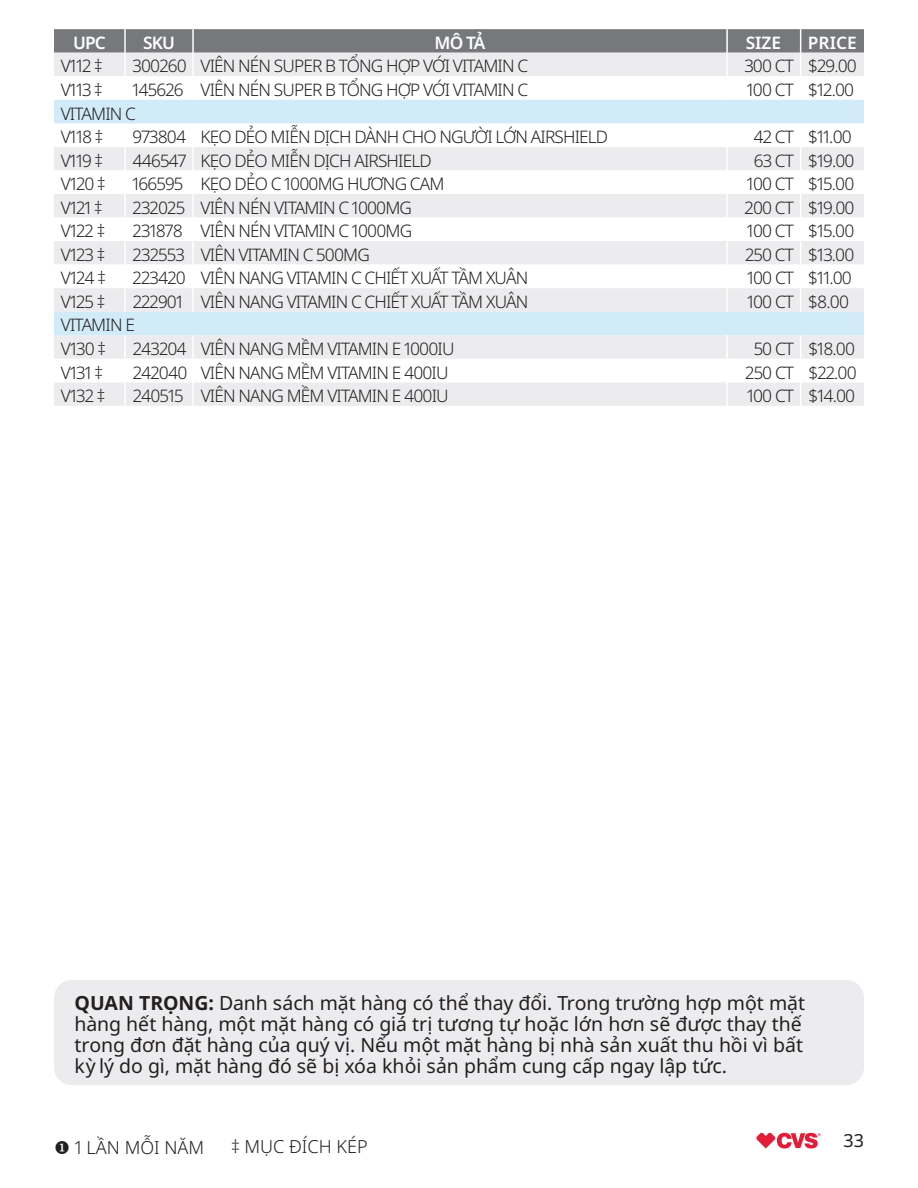
<style>
.page{position:relative;width:918px;height:1188px;background:#fff}
.page>*{position:absolute;margin:0;border:0;box-sizing:border-box;transform-origin:0 0}
.t1{font:19.5px/21px "Noto Sans";letter-spacing:-.005em;color:#231f20}
.t2{font:300 18px "Noto Sans";color:#231f20}
.t3{font:18px "Noto Sans";color:#231f20}
.t4{font:300 17.25px/23.5px "Noto Sans";letter-spacing:-.05em;color:#231f20}
.t5{font:600 17.25px "Noto Sans";color:#fff}
.s1{font-weight:700}
</style>
<div class="page">
<svg style="left:756px;top:1133px;width:65px;height:15px"></svg>
<div style="left:54px;top:383px;width:810px;height:23px;background:#ececee"></div>
<div style="left:54px;top:335px;width:810px;height:24px;background:#ececee"></div>
<svg style="left:54px;top:100px;width:810px;height:235px"></svg>
<svg style="left:54px;top:29px;width:810px;height:47px;background:#b1b2b5"></svg>
<hr style="left:124px;top:123px;width:2px;height:24px;background:#fff">
<hr style="left:192px;top:123px;width:2px;height:24px;background:#fff">
<hr style="left:726px;top:123px;width:2px;height:24px;background:#fff">
<hr style="left:124px;top:147px;width:2px;height:23px;background:#fff">
<hr style="left:192px;top:147px;width:2px;height:23px;background:#fff">
<hr style="left:726px;top:147px;width:2px;height:23px;background:#fff">
<hr style="left:124px;top:170px;width:2px;height:24px;background:#fff">
<hr style="left:192px;top:170px;width:2px;height:24px;background:#fff">
<hr style="left:726px;top:170px;width:2px;height:24px;background:#fff">
<hr style="left:124px;top:194px;width:2px;height:23px;background:#fff">
<hr style="left:192px;top:194px;width:2px;height:23px;background:#fff">
<hr style="left:726px;top:194px;width:2px;height:23px;background:#fff">
<hr style="left:124px;top:217px;width:2px;height:24px;background:#fff">
<hr style="left:192px;top:217px;width:2px;height:24px;background:#fff">
<hr style="left:726px;top:217px;width:2px;height:24px;background:#fff">
<hr style="left:124px;top:241px;width:2px;height:24px;background:#fff">
<hr style="left:192px;top:241px;width:2px;height:24px;background:#fff">
<hr style="left:726px;top:241px;width:2px;height:24px;background:#fff">
<hr style="left:124px;top:265px;width:2px;height:23px;background:#fff">
<hr style="left:192px;top:265px;width:2px;height:23px;background:#fff">
<hr style="left:726px;top:265px;width:2px;height:23px;background:#fff">
<hr style="left:124px;top:288px;width:2px;height:24px;background:#fff">
<hr style="left:192px;top:288px;width:2px;height:24px;background:#fff">
<hr style="left:726px;top:288px;width:2px;height:24px;background:#fff">
<svg style="left:800px;top:123px;width:1px;height:189px"></svg>
<hr style="left:124px;top:335px;width:2px;height:24px;background:#fff">
<hr style="left:192px;top:335px;width:2px;height:24px;background:#fff">
<hr style="left:726px;top:335px;width:2px;height:24px;background:#fff">
<hr style="left:124px;top:382px;width:2px;height:24px;background:#fff">
<hr style="left:192px;top:382px;width:2px;height:24px;background:#fff">
<hr style="left:726px;top:382px;width:2px;height:24px;background:#fff">
<svg style="left:800px;top:335px;width:1px;height:71px"></svg>
<div style="left:54px;top:980px;width:810px;height:105px;background:#ececee;border-radius:18px"></div>
<p class="t5" style="left:73px;top:33px;width:34px">UPC</p>
<p class="t5" style="left:143px;top:33px;width:33px">SKU</p>
<p class="t5" style="left:435px;top:33px;width:52px">MÔ TẢ</p>
<p class="t5" style="left:746px;top:33px;width:37px">SIZE</p>
<p class="t5" style="left:808px;top:33px;width:50px">PRICE</p>
<p class="t4" style="left:61px;top:55px;width:43px">V112 ‡</p>
<p class="t4" style="left:133px;top:55px;width:397px">300260 VIÊN NÉN SUPER B TỔNG HỢP VỚI VITAMIN C</p>
<p class="t4" style="left:744px;top:55px;width:114px">300 CT $29.00</p>
<p class="t4" style="left:61px;top:78px;width:44px">V113 ‡</p>
<p class="t4" style="left:133px;top:78px;width:397px">145626 VIÊN NÉN SUPER B TỔNG HỢP VỚI VITAMIN C</p>
<p class="t4" style="left:747px;top:78px;width:109px">100 CT $12.00</p>
<p class="t4" style="left:61px;top:102px;width:77px">VITAMIN C<br>V118 ‡</p>
<p class="t4" style="left:133px;top:125px;width:477px">973804 KẸO DẺO MIỄN DỊCH DÀNH CHO NGƯỜI LỚN AIRSHIELD</p>
<p class="t4" style="left:754px;top:125px;width:100px">42 CT $11.00</p>
<p class="t4" style="left:61px;top:149px;width:44px">V119 ‡</p>
<p class="t4" style="left:133px;top:149px;width:301px">446547 KẸO DẺO MIỄN DỊCH AIRSHIELD</p>
<p class="t4" style="left:754px;top:149px;width:102px">63 CT $19.00</p>
<p class="t4" style="left:61px;top:172px;width:47px">V120 ‡</p>
<p class="t4" style="left:133px;top:172px;width:313px">166595 KẸO DẺO C 1000MG HƯƠNG CAM</p>
<p class="t4" style="left:747px;top:172px;width:109px">100 CT $15.00</p>
<p class="t4" style="left:61px;top:196px;width:43px">V121 ‡</p>
<p class="t4" style="left:133px;top:196px;width:281px">232025 VIÊN NÉN VITAMIN C 1000MG</p>
<p class="t4" style="left:745px;top:196px;width:112px">200 CT $19.00</p>
<p class="t4" style="left:61px;top:220px;width:46px">V122 ‡</p>
<p class="t4" style="left:133px;top:220px;width:281px">231878 VIÊN NÉN VITAMIN C 1000MG</p>
<p class="t4" style="left:747px;top:220px;width:109px">100 CT $15.00</p>
<p class="t4" style="left:61px;top:243px;width:46px">V123 ‡</p>
<p class="t4" style="left:133px;top:243px;width:239px">232553 VIÊN VITAMIN C 500MG</p>
<p class="t4" style="left:745px;top:243px;width:111px">250 CT $13.00</p>
<p class="t4" style="left:61px;top:267px;width:47px">V124 ‡</p>
<p class="t4" style="left:133px;top:267px;width:397px">223420 VIÊN NANG VITAMIN C CHIẾT XUẤT TẦM XUÂN</p>
<p class="t4" style="left:747px;top:267px;width:106px">100 CT $11.00</p>
<p class="t4" style="left:61px;top:290px;width:46px">V125 ‡</p>
<p class="t4" style="left:133px;top:290px;width:397px">222901 VIÊN NANG VITAMIN C CHIẾT XUẤT TẦM XUÂN</p>
<p class="t4" style="left:747px;top:290px;width:103px">100 CT $8.00</p>
<p class="t4" style="left:61px;top:314px;width:75px">VITAMIN E<br>V130 ‡</p>
<p class="t4" style="left:133px;top:337px;width:323px">243204 VIÊN NANG MỀM VITAMIN E 1000IU</p>
<p class="t4" style="left:754px;top:337px;width:103px">50 CT $18.00</p>
<p class="t4" style="left:61px;top:361px;width:44px">V131 ‡</p>
<p class="t4" style="left:133px;top:361px;width:317px">242040 VIÊN NANG MỀM VITAMIN E 400IU</p>
<p class="t4" style="left:745px;top:361px;width:113px">250 CT $22.00</p>
<p class="t4" style="left:61px;top:384px;width:46px">V132 ‡</p>
<p class="t4" style="left:133px;top:384px;width:317px">240515 VIÊN NANG MỀM VITAMIN E 400IU</p>
<p class="t4" style="left:747px;top:384px;width:110px">100 CT $14.00</p>
<p class="t1" style="left:75px;top:993px;width:732px"><span class="s1">QUAN TRỌNG:</span> Danh sách mặt hàng có thể thay đổi. Trong trường hợp một mặt hàng hết hàng, một mặt hàng có giá trị tương tự hoặc lớn hơn sẽ được thay thế trong đơn đặt hàng của quý vị. Nếu một mặt hàng bị nhà sản xuất thu hồi vì bất kỳ lý do gì, mặt hàng đó sẽ bị xóa khỏi sản phẩm cung cấp ngay lập tức.</p>
<p class="t2" style="left:54px;top:1137px;width:152px">◆ 1 LẦN MỖI NĂM</p>
<p class="t2" style="left:231px;top:1136px;width:138px">‡ MỤC ĐÍCH KÉP</p>
<p class="t3" style="left:843px;top:1131px;width:22px">33</p>
</div>
